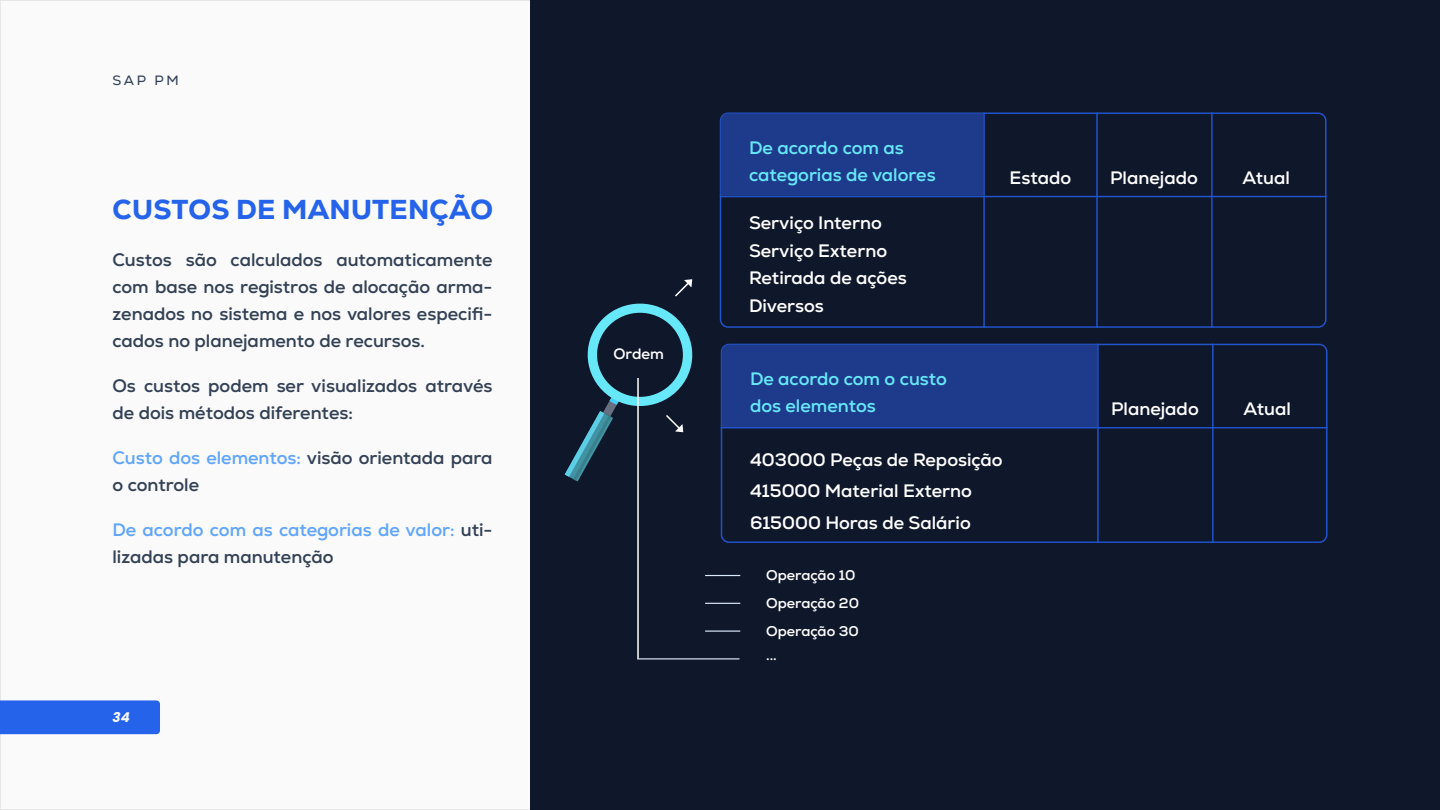
<style>
.page{position:relative;width:1440px;height:810px;background:#fafafa}
.page>*{position:absolute;margin:0;border:0;box-sizing:border-box;transform-origin:0 0}
.t1{font:800 27.38px "Nexa";letter-spacing:.01em;color:#2563eb}
.t2{font:700 18px/27px "Nexa";color:#334155}
.t3{font:700 18px/27.8px "Nexa";color:#fff}
.t4{font:700 18px/27px "Nexa";color:#67e8f9}
.t5{font:700 18px/27px "Nexa";color:#60a5fa}
.t6{font:700 15px "Nexa";letter-spacing:-.005em;color:#fff}
.t7{font:700 14.02px/27.8px "Nexa";color:#fff}
.t8{font:13.5px "Nexa";color:#334155}
.t9{font:italic 700 13.5px "Poppins";color:#fafafa}
.s1{color:#60a5fa}
.s2{color:#334155}
</style>
<div class="page">
<div style="left:530px;top:0;width:910px;height:810px;background:#0f172a"></div>
<div style="left:0;top:700px;width:160px;height:34px;background:#2563eb"></div>
<div style="left:720px;top:112px;width:607px;height:216px;border:2px solid #2153ca;border-radius:8px"></div>
<div style="left:721px;top:344px;width:607px;height:199px;border:2px solid #2153ca;border-radius:8px"></div>
<hr style="left:720px;top:196px;width:607px;height:1px;background:#2153ca">
<hr style="left:721px;top:427px;width:607px;height:1px;background:#2153ca">
<div style="left:721px;top:113px;width:262px;height:83px;background:#1e3b8b"></div>
<div style="left:722px;top:345px;width:375px;height:82px;background:#1e3b8b"></div>
<hr style="left:1096px;top:112px;width:2px;height:216px;background:#2153ca">
<hr style="left:1097px;top:344px;width:2px;height:199px;background:#2153ca">
<hr style="left:983px;top:112px;width:2px;height:216px;background:#2153ca">
<hr style="left:1211px;top:112px;width:2px;height:216px;background:#2153ca">
<hr style="left:1212px;top:344px;width:2px;height:199px;background:#2153ca">
<svg style="left:565px;top:279px;width:128px;height:202px"></svg>
<hr style="left:637px;top:378px;width:2px;height:281px;background:#fff">
<hr style="left:705px;top:603px;width:35px;height:1px;background:#dbeafe">
<hr style="left:705px;top:575px;width:35px;height:1px;background:#dbeafe">
<hr style="left:705px;top:631px;width:35px;height:1px;background:#dbeafe">
<hr style="left:639px;top:658px;width:101px;height:1px;background:#dbeafe">
<p class="t8" style="left:112px;top:71px;width:68px">SAP PM</p>
<h1 class="t1" style="left:113px;top:192px;width:382px">CUSTOS DE MANUTENÇÃO</h1>
<p class="t2" style="left:112px;top:246px;width:382px;text-align:justify">Custos são calculados automaticamente com base nos registros de alocação arma&shy;zenados no sistema e nos valores especifi&shy;cados no planejamento de recursos.</p>
<p class="t2" style="left:112px;top:372px;width:381px">Os custos podem ser visualizados através de dois métodos diferentes:</p>
<p class="t2" style="left:112px;top:444px;width:381px"><span class="s1">Custo dos elementos:</span> visão orientada para o controle</p>
<p class="t5" style="left:112px;top:516px;width:382px">De acordo com as categorias de valor: <span class="s2">uti&shy;lizadas para manutenção</span></p>
<p class="t9" style="left:112px;top:710px;width:19px">34</p>
<p class="t6" style="left:614px;top:345px;width:52px">Ordem</p>
<p class="t4" style="left:749px;top:134px;width:188px">De acordo com as categorias de valores</p>
<p class="t3" style="left:749px;top:208px;width:159px">Serviço Interno<br>Serviço Externo<br>Retirada de ações<br>Diversos</p>
<p class="t3" style="left:1010px;top:164px;width:63px">Estado</p>
<p class="t3" style="left:1110px;top:164px;width:89px">Planejado</p>
<p class="t4" style="left:750px;top:365px;width:199px">De acordo com o custo dos elementos</p>
<p class="t3" style="left:750px;top:443px;width:254px;line-height:31.5px">403000 Peças de Reposição<br>415000 Material Externo<br>615000 Horas de Salário</p>
<p class="t7" style="left:766px;top:561px;width:94px">Operação 10<br>Operação 20<br>Operação 30</p>
<p class="t7" style="left:766px;top:641px;width:12px">...</p>
<p class="t3" style="left:1111px;top:395px;width:89px">Planejado</p>
<p class="t3" style="left:1243px;top:164px;width:49px">Atual</p>
<p class="t3" style="left:1243px;top:395px;width:49px">Atual</p>
</div>
